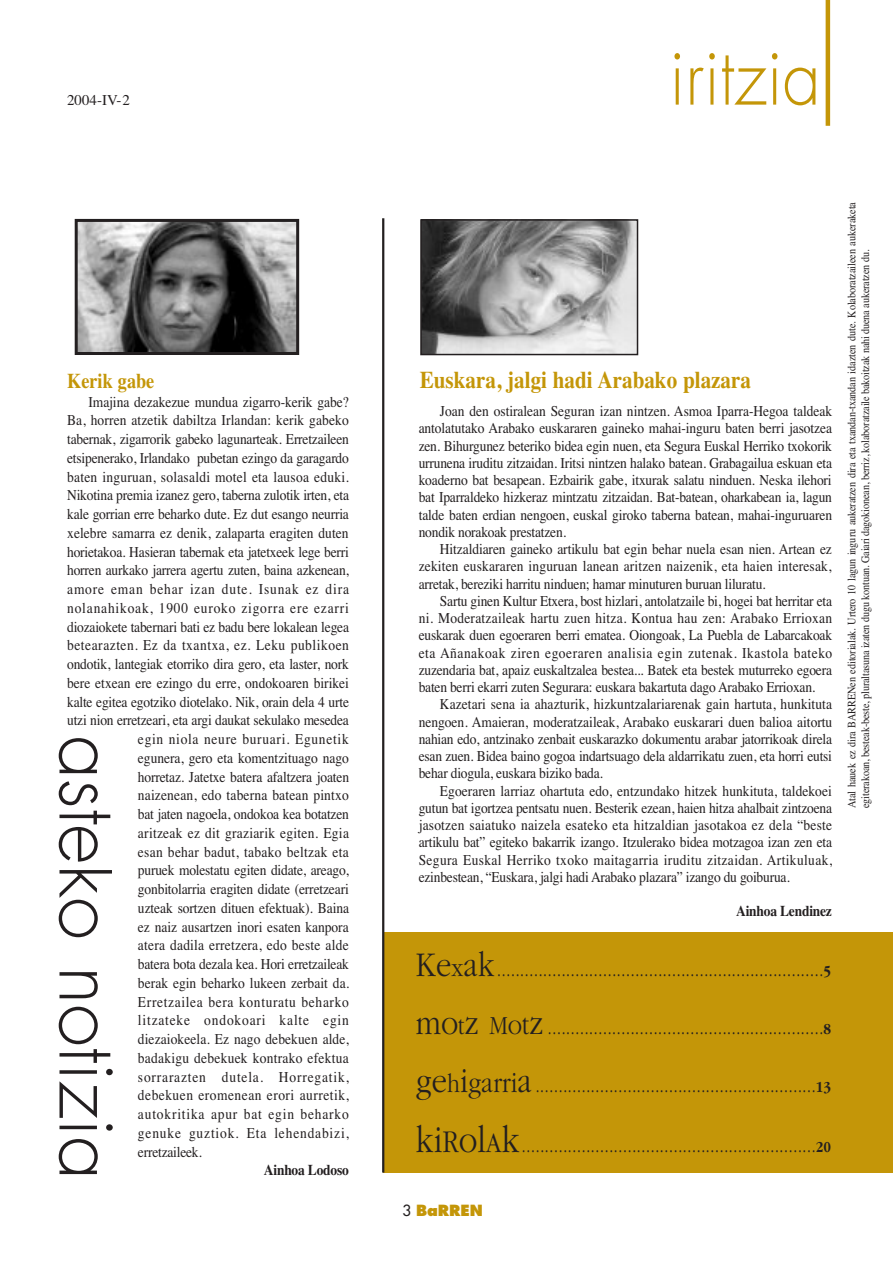
<style>
.page{position:relative;width:893px;height:1263px;background:#fff}
.page>*{position:absolute;margin:0;border:0;box-sizing:border-box;transform-origin:0 0}
.t1{font:300 81px "Futura";color:#231f20;scale:.96 1}
.t2{font:300 78.45px "Futura";color:#c49608;scale:.87 1}
.t3{font:700 24px "Times";color:#c49608;scale:.88 1}
.t4{font:700 21px "Times";color:#c49608;scale:.87 1}
.t5{font:300 20.85px "Garamond";color:#231f20;scale:.85 1}
.t6{font:15px/17.2px "Times";letter-spacing:-.01em;color:#231f20;text-align:justify;scale:.9 1}
.t7{font:15px "Times";letter-spacing:.06em;color:#231f20;scale:.9 1}
.t8{font:15px "Times";letter-spacing:.02em;color:#231f20;scale:.9 1}
.t9{font:15px "Times";letter-spacing:.01em;color:#231f20;scale:.9 1}
.t10{font:15px "Times";letter-spacing:.05em;color:#231f20;scale:.9 1}
.t11{font:15px "Times";letter-spacing:.04em;color:#231f20;scale:.9 1}
.t12{font:15px "Times";letter-spacing:.015em;color:#231f20;scale:.9 1}
.t13{font:15px "Times";letter-spacing:.035em;color:#231f20;scale:.9 1}
.t14{font:700 15px "Times";letter-spacing:-.015em;color:#231f20;scale:.9 1}
.t15{font:15px "Times";letter-spacing:-.01em;color:#231f20}
.t16{font:800 15px "Futura";color:#c49608}
.t17{font:11.4px/13.5px "Times";letter-spacing:-.015em;color:#231f20;scale:.9 1}
.s1{font-size:36px}
.s2{font-size:27px}
.s3{font-weight:700;font-size:15.9px}
.s4{font-size:30px}
.s5{font-size:39px}
.s6{font-size:33px}
.s7{font-size:29.25px}
.s8{font-weight:400;color:#231f20}
</style>
<div class="page">
<hr style="left:826px;top:0;width:4px;height:126px;background:#c49608">
<div style="left:383px;top:932px;width:510px;height:241px;background:#c49608"></div>
<img style="left:79px;top:223px;width:216px;height:128px">
<div style="left:75px;top:219px;width:224px;height:136px;border:3px solid #231f20"></div>
<hr style="left:382px;top:218px;width:2px;height:954px;background:#231f20">
<img style="left:423px;top:222px;width:212px;height:130px">
<div style="left:420px;top:219px;width:218px;height:136px;border:2px solid #231f20"></div>
<p class="t15" style="left:67px;top:92px;width:64px">2004-IV-2</p>
<h3 class="t4" style="left:67px;top:368px;width:102px">Kerik gabe</h3>
<p class="t6" style="left:88px;top:393px;width:291px">Imajina dezakezue mundua zigarro-kerik gabe?</p>
<p class="t9" style="left:67px;top:411px;width:314px">Ba, horren atzetik dabiltza Irlandan: kerik gabeko</p>
<p class="t6" style="left:67px;top:430px;width:315px">tabernak, zigarrorik gabeko lagunarteak. Erretzaileen</p>
<p class="t6" style="left:67px;top:449px;width:315px">etsipenerako, Irlandako pubetan ezingo da garagardo</p>
<p class="t8" style="left:67px;top:468px;width:314px">baten inguruan, solasaldi motel eta lausoa eduki.</p>
<p class="t6" style="left:67px;top:487px;width:315px">Nikotina premia izanez gero, taberna zulotik irten, eta</p>
<p class="t6" style="left:67px;top:505px;width:315px">kale gorrian erre beharko dute. Ez dut esango neurria</p>
<p class="t6" style="left:67px;top:524px;width:314px">xelebre samarra ez denik, zalaparta eragiten duten</p>
<p class="t6" style="left:67px;top:543px;width:315px">horietakoa. Hasieran tabernak eta jatetxeek lege berri</p>
<p class="t6" style="left:67px;top:562px;width:315px">horren aurkako jarrera agertu zuten, baina azkenean,</p>
<p class="t7" style="left:67px;top:580px;width:315px">amore eman behar izan dute. Isunak ez dira</p>
<p class="t7" style="left:67px;top:599px;width:315px">nolanahikoak, 1900 euroko zigorra ere ezarri</p>
<p class="t6" style="left:67px;top:618px;width:315px">diozaiokete tabernari bati ez badu bere lokalean legea</p>
<p class="t11" style="left:67px;top:636px;width:315px">betearazten. Ez da txantxa, ez. Leku publikoen</p>
<p class="t6" style="left:67px;top:655px;width:314px">ondotik, lantegiak etorriko dira gero, eta laster, nork</p>
<p class="t6" style="left:67px;top:674px;width:315px">bere etxean ere ezingo du erre, ondokoaren birikei</p>
<p class="t6" style="left:67px;top:693px;width:315px">kalte egitea egotziko diotelako. Nik, orain dela 4 urte</p>
<p class="t6" style="left:67px;top:712px;width:315px">utzi nion erretzeari, eta argi daukat sekulako mesedea</p>
<p class="t10" style="left:138px;top:730px;width:236px">egin niola neure buruari. Egunetik</p>
<p class="t6" style="left:138px;top:749px;width:236px">egunera, gero eta komentzituago nago</p>
<p class="t6" style="left:138px;top:768px;width:236px">horretaz. Jatetxe batera afaltzera joaten</p>
<p class="t9" style="left:138px;top:786px;width:236px">naizenean, edo taberna batean pintxo</p>
<p class="t6" style="left:138px;top:805px;width:236px">bat jaten nagoela, ondokoa kea botatzen</p>
<p class="t8" style="left:138px;top:824px;width:236px">aritzeak ez dit graziarik egiten. Egia</p>
<p class="t8" style="left:138px;top:843px;width:236px">esan behar badut, tabako beltzak eta</p>
<p class="t6" style="left:138px;top:862px;width:236px">puruek molestatu egiten didate, areago,</p>
<p class="t6" style="left:138px;top:880px;width:236px">gonbitolarria eragiten didate (erretzeari</p>
<p class="t6" style="left:138px;top:899px;width:236px">uzteak sortzen dituen efektuak). Baina</p>
<p class="t6" style="left:138px;top:918px;width:236px">ez naiz ausartzen inori esaten kanpora</p>
<p class="t12" style="left:138px;top:936px;width:236px">atera dadila erretzera, edo beste alde</p>
<p class="t6" style="left:138px;top:955px;width:236px">batera bota dezala kea. Hori erretzaileak</p>
<p class="t6" style="left:138px;top:974px;width:236px">berak egin beharko lukeen zerbait da.</p>
<p class="t10" style="left:138px;top:993px;width:236px">Erretzailea bera konturatu beharko</p>
<p class="t7" style="left:138px;top:1011px;width:236px">litzateke ondokoari kalte egin</p>
<p class="t6" style="left:138px;top:1030px;width:236px">diezaiokeela. Ez nago debekuen alde,</p>
<p class="t8" style="left:138px;top:1049px;width:236px">badakigu debekuek kontrako efektua</p>
<p class="t7" style="left:138px;top:1068px;width:236px">sorrarazten dutela. Horregatik,</p>
<p class="t13" style="left:138px;top:1086px;width:236px">debekuen eromenean erori aurretik,</p>
<p class="t7" style="left:138px;top:1105px;width:236px">autokritika apur bat egin beharko</p>
<p class="t7" style="left:138px;top:1124px;width:236px">genuke guztiok. Eta lehendabizi,</p>
<p class="t6" style="left:138px;top:1143px;width:73px">erretzaileek.</p>
<p class="t14" style="left:264px;top:1161px;width:96px">Ainhoa Lodoso</p>
<h1 class="t1" style="left:126px;top:736px;width:464px;rotate:90deg">asteko notizia</h1>
<h2 class="t2" style="left:669px;top:40px;width:175px">iritzia</h2>
<h3 class="t3" style="left:420px;top:366px;width:378px">Euskara, jalgi hadi Arabako plazara</h3>
<p class="t6" style="left:419px;top:402px;width:461px;text-indent:21px">Joan den ostiralean Seguran izan nintzen. Asmoa Iparra-Hegoa taldeak antolatutako Arabako euskararen gaineko mahai-inguru baten berri jasotzea zen. Bihurgunez beteriko bidea egin nuen, eta Segura Euskal Herriko txokorik urrunena iruditu zitzaidan. Iritsi nintzen halako batean. Grabagailua eskuan eta koaderno bat besapean. Ezbairik gabe, itxurak salatu ninduen. Neska ilehori bat Iparraldeko hizkeraz mintzatu zitzaidan. Bat-batean, oharkabean ia, lagun talde baten erdian nengoen, euskal giroko taberna batean, mahai-inguruaren nondik norakoak prestatzen.</p>
<p class="t6" style="left:419px;top:540px;width:461px;text-indent:21px">Hitzaldiaren gaineko artikulu bat egin behar nuela esan nien. Artean ez zekiten euskararen inguruan lanean aritzen naizenik, eta haien interesak, arretak, bereziki harritu ninduen; hamar minuturen buruan liluratu.</p>
<p class="t6" style="left:419px;top:592px;width:461px;text-indent:21px">Sartu ginen Kultur Etxera, bost hizlari, antolatzaile bi, hogei bat herritar eta ni. Moderatzaileak hartu zuen hitza. Kontua hau zen: Arabako Errioxan euskarak duen egoeraren berri ematea. Oiongoak, La Puebla de Labarcakoak eta Añanakoak ziren egoeraren analisia egin zutenak. Ikastola bateko zuzendaria bat, apaiz euskaltzalea bestea... Batek eta bestek muturreko egoera baten berri ekarri zuten Segurara: euskara bakartuta dago Arabako Errioxan.</p>
<p class="t6" style="left:419px;top:695px;width:461px;text-indent:21px">Kazetari sena ia ahazturik, hizkuntzalariarenak gain hartuta, hunkituta nengoen. Amaieran, moderatzaileak, Arabako euskarari duen balioa aitortu nahian edo, antzinako zenbait euskarazko dokumentu arabar jatorrikoak direla esan zuen. Bidea baino gogoa indartsuago dela aldarrikatu zuen, eta horri eutsi behar diogula, euskara biziko bada.</p>
<p class="t6" style="left:419px;top:782px;width:461px;text-indent:21px">Egoeraren larriaz ohartuta edo, entzundako hitzek hunkituta, taldekoei gutun bat igortzea pentsatu nuen. Besterik ezean, haien hitza ahalbait zintzoena jasotzen saiatuko naizela esateko eta hitzaldian jasotakoa ez dela “beste artikulu bat” egiteko bakarrik izango. Itzulerako bidea motzagoa izan zen eta Segura Euskal Herriko txoko maitagarria iruditu zitzaidan. Artikuluak, ezinbestean, “Euskara, jalgi hadi Arabako plazara” izango du goiburua.</p>
<p class="t14" style="left:736px;top:902px;width:108px">Ainhoa Lendinez</p>
<h3 class="t5" style="left:416px;top:956px;width:490px"><span class="s1">Ke</span><span class="s2">x</span><span class="s1">ak</span>.......................................................................<span class="s3">5</span></h3>
<h3 class="t5" style="left:416px;top:1014px;width:490px"><span class="s1">mo</span><span class="s2">t</span><span class="s1">z</span> <span class="s2">M</span><span class="s4">ot</span><span class="s1">z</span> ............................................................<span class="s3">8</span></h3>
<h3 class="t5" style="left:416px;top:1072px;width:490px"><span class="s1">ge</span><span class="s2">h</span><span class="s1">i</span><span class="s4">garri</span><span class="s1">a</span> .............................................................<span class="s3">13</span></h3>
<h3 class="t5" style="left:416px;top:1132px;width:490px"><span class="s5">ki</span><span class="s6">R</span><span class="s5">ol</span><span class="s7">A</span><span class="s5">k</span>................................................................<span class="s3">20</span></h3>
<p class="t17" style="left:845px;top:808px;width:675px;rotate:-90deg">Atal hauek ez dira BARRENen editorialak. Urtero 10 lagun inguru aukeratzen dira eta txandan-txandan idazten dute. Kolaboratzaileen aukeraketa egiterakoan, besteak-beste, pluraltasuna izaten dugu kontuan. Gaiari dagokionean, berriz, kolaboratzaile bakoitzak nahi duena aukeratzen du.</p>
<p class="t16" style="left:403px;top:1204px;width:82px"><span class="s8">3</span> BaRREN</p>
</div>
